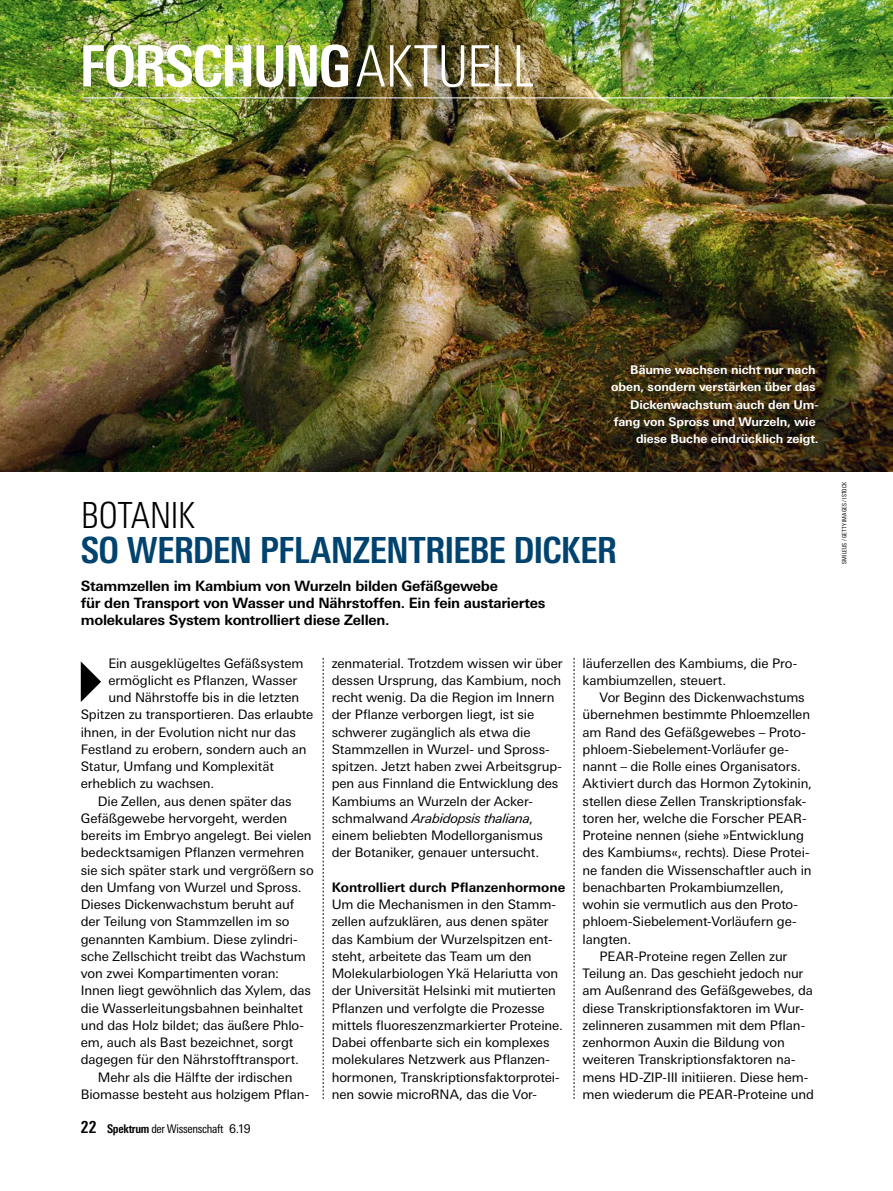
<style>
.page{position:relative;width:893px;height:1191px;background:#fff}
.page>*{position:absolute;margin:0;border:0;box-sizing:border-box;transform-origin:0 0}
.Rubrik_Folgeseiten{font:700 condensed 57px "Univers Next Pro";letter-spacing:-.035em;color:#fff}
.Ueberschrift{font:700 condensed 36px "Univers Next Pro";letter-spacing:-.025em;color:#00436f}
.Dachzeile{font:300 condensed 36px "Univers Next Pro";letter-spacing:-.025em;color:#000}
.Fußzeile{font:700 condensed 16.5px "Univers Next Pro";color:#000}
.Vorspann{font:700 14.25px/17.2px "Univers Next Pro";letter-spacing:-.02em;color:#000}
.Grundtext_mit_Einzug{font:13.2px/17.2px "Univers Next Pro";letter-spacing:-.01em;color:#000}
.Grundtext_ohne_Einzu{font:13.2px/17.2px "Univers Next Pro";letter-spacing:-.01em;color:#000}
.Grundtext_Initial_Dr{font:13.2px "Univers Next Pro";letter-spacing:-.01em;color:#000}
.Zwischentitel{font:700 13.2px "Univers Next Pro";color:#000}
.Bildunterschrift{font:700 12px/17.2px "Univers Next Pro";letter-spacing:-.005em;color:#fff;text-align:right}
.Fußzeile-2{font:condensed 12px "Univers Next Pro";letter-spacing:-.025em;color:#000}
.Bildnachweis{font:condensed 6px "Univers Next Pro";letter-spacing:.01em;color:#000}
.s1{font-weight:300}
.s2{font-weight:700}
.s3{font-stretch:normal}
.s4{font-style:italic}
</style>
<div class="page">
<img style="left:0;top:0;width:893px;height:471px">
<svg style="left:574px;top:658px;width:1px;height:441px"></svg>
<svg style="left:323px;top:658px;width:1px;height:441px"></svg>
<hr style="left:83px;top:98px;width:810px;height:1px;background:#fff">
<p class="Rubrik_Folgeseiten" style="left:79px;top:32px;width:457px">FORSCHUNG<span class="s1">AKTUELL</span></p>
<p class="Bildunterschrift" style="left:611px;top:361px;width:209px">Bäume wachsen nicht nur nach oben, sondern verstärken über das<br>Dickenwachstum auch den Um&shy;fang von Spross und Wurzeln, wie diese Buche eindrücklich zeigt.</p>
<p class="Dachzeile" style="left:81px;top:495px;width:116px">BOTANIK</p>
<p class="Ueberschrift" style="left:81px;top:528px;width:538px">SO WERDEN PFLANZENTRIEBE DICKER</p>
<p class="Vorspann" style="left:81px;top:577px;width:466px">Stammzellen im Kambium von Wurzeln bilden Gefäßgewebe<br>für den Transport von Wasser und Nährstoffen. Ein fein austariertes molekulares System kontrolliert diese Zellen.</p>
<p class="Grundtext_Initial_Dr" style="left:108px;top:655px;width:197px">Ein ausgeklügeltes Gefäßsystem</p>
<p class="Grundtext_Initial_Dr" style="left:108px;top:672px;width:190px">ermöglicht es Pflanzen, Wasser</p>
<p class="Grundtext_Initial_Dr" style="left:108px;top:690px;width:192px">und Nährstoffe bis in die letzten</p>
<p class="Grundtext_Initial_Dr" style="left:81px;top:707px;width:234px">Spitzen zu transportieren. Das erlaubte</p>
<p class="Grundtext_Initial_Dr" style="left:81px;top:724px;width:217px">ihnen, in der Evolution nicht nur das</p>
<p class="Grundtext_Initial_Dr" style="left:81px;top:741px;width:227px">Festland zu erobern, sondern auch an</p>
<p class="Grundtext_Initial_Dr" style="left:81px;top:759px;width:195px">Statur, Umfang und Komplexität</p>
<p class="Grundtext_Initial_Dr" style="left:81px;top:776px;width:135px">erheblich zu wachsen.</p>
<p class="Grundtext_mit_Einzug" style="left:81px;top:792px;width:234px;text-indent:17px">Die Zellen, aus denen später das Gefäßgewebe hervorgeht, werden bereits im Embryo angelegt. Bei vielen bedecktsamigen Pflanzen vermehren sie sich später stark und vergrößern so den Umfang von Wurzel und Spross.<br>Dieses Dickenwachstum beruht auf der Teilung von Stammzellen im so genannten Kambium. Diese zylindri&shy;sche Zellschicht treibt das Wachstum von zwei Kompartimenten voran:<br>Innen liegt gewöhnlich das Xylem, das die Wasserleitungsbahnen beinhaltet und das Holz bildet; das äußere Phlo&shy;em, auch als Bast bezeichnet, sorgt dagegen für den Nährstofftransport.</p>
<p class="Grundtext_mit_Einzug" style="left:81px;top:1068px;width:230px;text-align:center">Mehr als die Hälfte der irdischen<br>Biomasse besteht aus holzigem Pflan-</p>
<p class="Fußzeile" style="left:81px;top:1117px;width:17px">22</p>
<p class="Fußzeile-2" style="left:107px;top:1122px;width:145px"><span class="s2">Spektrum</span> der Wissenschaft <span class="s3">6.19</span></p>
<p class="Grundtext_mit_Einzug" style="left:332px;top:654px;width:232px">zenmaterial. Trotzdem wissen wir über dessen Ursprung, das Kambium, noch recht wenig. Da die Region im Innern der Pflanze verborgen liegt, ist sie schwerer zugänglich als etwa die Stammzellen in Wurzel- und Spross&shy;spitzen. Jetzt haben zwei Arbeitsgrup&shy;pen aus Finnland die Entwicklung des Kambiums an Wurzeln der Acker&shy;schmalwand <span class="s4">Arabidopsis thaliana</span>, einem beliebten Modellorganismus der Botaniker, genauer untersucht.</p>
<p class="Zwischentitel" style="left:332px;top:879px;width:235px">Kontrolliert durch Pflanzenhormone</p>
<p class="Grundtext_ohne_Einzu" style="left:332px;top:895px;width:233px">Um die Mechanismen in den Stamm&shy;zellen aufzuklären, aus denen später das Kambium der Wurzelspitzen ent&shy;steht, arbeitete das Team um den Molekularbiologen Ykä Helariutta von der Universität Helsinki mit mutierten Pflanzen und verfolgte die Prozesse mittels fluoreszenzmarkierter Proteine.<br>Dabei offenbarte sich ein komplexes molekulares Netzwerk aus Pflanzen&shy;hormonen, Transkriptionsfaktorprotei&shy;nen sowie microRNA, das die Vor-</p>
<p class="Grundtext_ohne_Einzu" style="left:583px;top:654px;width:216px">läuferzellen des Kambiums, die Pro&shy;kambiumzellen, steuert.</p>
<p class="Grundtext_mit_Einzug" style="left:583px;top:688px;width:231px;text-indent:17px">Vor Beginn des Dickenwachstums übernehmen bestimmte Phloemzellen am Rand des Gefäßgewebes – Proto&shy;phloem-Siebelement-Vorläufer ge&shy;nannt – die Rolle eines Organisators.<br>Aktiviert durch das Hormon Zytokinin, stellen diese Zellen Transkriptionsfak&shy;toren her, welche die Forscher PEAR-Proteine nennen (siehe »Entwicklung des Kambiums«, rechts). Diese Protei&shy;ne fanden die Wissenschaftler auch in benachbarten Prokambiumzellen, wohin sie vermutlich aus den Proto&shy;phloem-Siebelement-Vorläufern ge&shy;langten.</p>
<p class="Grundtext_mit_Einzug" style="left:583px;top:947px;width:233px;text-indent:17px">PEAR-Proteine regen Zellen zur Teilung an. Das geschieht jedoch nur am Außenrand des Gefäßgewebes, da diese Transkriptionsfaktoren im Wur&shy;zelinneren zusammen mit dem Pflan&shy;zenhormon Auxin die Bildung von weiteren Transkriptionsfaktoren na&shy;mens HD-ZIP-III initiieren. Diese hem&shy;men wiederum die PEAR-Proteine und</p>
<p class="Bildnachweis" style="left:841px;top:564px;width:83px;rotate:-90deg">SMILEUS / GETTY IMAGES / ISTOCK</p>
</div>
